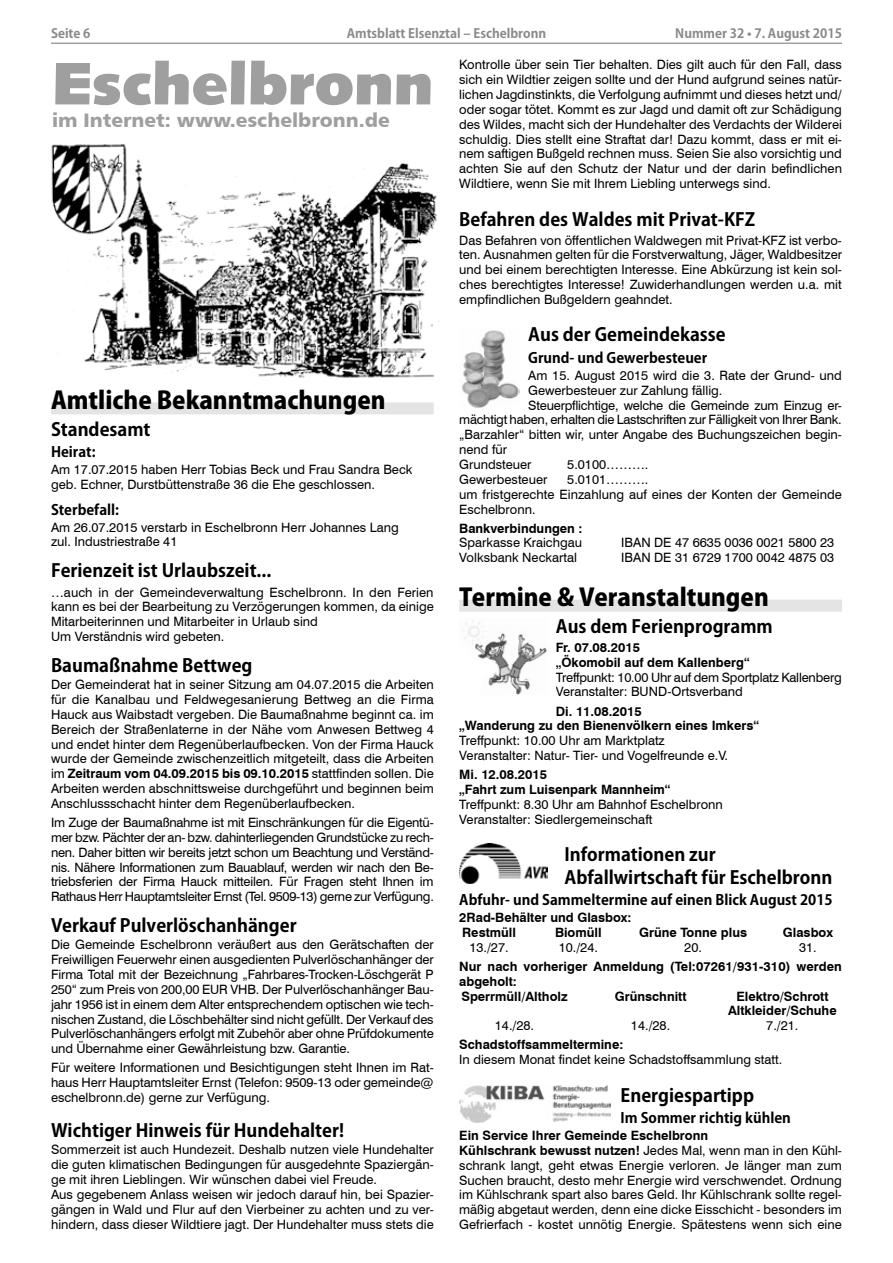
<style>
.page{position:relative;width:893px;height:1263px;background:#fff}
.page>*{position:absolute;margin:0;border:0;box-sizing:border-box;transform-origin:0 0}
.t1{font:60px "Humanist 531 BT Ultra Black A";color:#9f9f9f}
.t2{font:800 24px "Koz Go Pro";color:#000}
.t3{font:19.5px "Humanist 777 BT Black B";color:#9f9f9f}
.t4{font:700 18px/22.5px "Koz Go Pro";color:#000}
.t5{font:700 14.25px "Koz Go Pro";color:#000}
.t6{font:12.9px/14.9px "Swiss 721 BT";color:#000}
.t7{font:700 12.9px/14.9px "Swiss 721 BT";color:#000}
.t8{font:12.9px "Swiss 721 BT";letter-spacing:-.02em;color:#000}
.t9{font:700 12.75px "Koz Go Pro";color:#8a8a8a}
.s1{font-weight:700}
</style>
<div class="page">
<hr style="left:51px;top:43px;width:791px;height:1px;background:#9f9f9f">
<div style="left:459px;top:600px;width:383px;height:12px;background:#e4e4e4"></div>
<img style="left:462px;top:330px;width:57px;height:78px">
<img style="left:462px;top:620px;width:85px;height:75px">
<img style="left:459px;top:843px;width:89px;height:40px">
<img style="left:459px;top:1086px;width:151px;height:36px">
<img style="left:51px;top:144px;width:389px;height:234px">
<div style="left:51px;top:402px;width:383px;height:12px;background:#e4e4e4"></div>
<p class="t9" style="left:51px;top:25px;width:41px">Seite 6</p>
<p class="t9" style="left:347px;top:25px;width:201px">Amtsblatt Elsenztal – Eschelbronn</p>
<p class="t9" style="left:675px;top:25px;width:168px">Nummer 32 • 7. August 2015</p>
<p class="t6" style="left:459px;top:57px;width:384px;text-align:justify">Kontrolle über sein Tier behalten. Dies gilt auch für den Fall, dass sich ein Wildtier zeigen sollte und der Hund aufgrund seines natür&shy;lichen Jagdinstinkts, die Verfolgung aufnimmt und dieses hetzt und/ oder sogar tötet. Kommt es zur Jagd und damit oft zur Schädigung des Wildes, macht sich der Hundehalter des Verdachts der Wilderei schuldig. Dies stellt eine Straftat dar! Dazu kommt, dass er mit ei&shy;nem saftigen Bußgeld rechnen muss. Seien Sie also vorsichtig und achten Sie auf den Schutz der Natur und der darin befindlichen Wildtiere, wenn Sie mit Ihrem Liebling unterwegs sind.</p>
<h3 class="t4" style="left:459px;top:209px;width:298px">Befahren des Waldes mit Privat-KFZ</h3>
<p class="t6" style="left:459px;top:232px;width:384px;text-align:justify">Das Befahren von öffentlichen Waldwegen mit Privat-KFZ ist verbo&shy;ten. Ausnahmen gelten für die Forstverwaltung, Jäger, Waldbesitzer und bei einem berechtigten Interesse. Eine Abkürzung ist kein sol&shy;ches berechtigtes Interesse! Zuwiderhandlungen werden u.a. mit empfindlichen Bußgeldern geahndet.</p>
<h3 class="t4" style="left:528px;top:325px;width:199px">Aus der Gemeindekasse</h3>
<p class="t5" style="left:528px;top:348px;width:181px">Grund- und Gewerbesteuer</p>
<p class="t6" style="left:528px;top:367px;width:315px">Am 15. August 2015 wird die 3. Rate der Grund- und</p>
<p class="t6" style="left:528px;top:382px;width:196px">Gewerbesteuer zur Zahlung fällig.</p>
<p class="t6" style="left:528px;top:397px;width:315px">Steuerpflichtige, welche die Gemeinde zum Einzug er-</p>
<p class="t8" style="left:459px;top:411px;width:384px">mächtigt haben, erhalten die Lastschriften zur Fälligkeit von Ihrer Bank.</p>
<p class="t6" style="left:459px;top:427px;width:384px">„Barzahler“ bitten wir, unter Angabe des Buchungszeichen begin-</p>
<p class="t6" style="left:459px;top:442px;width:49px">nend für</p>
<p class="t6" style="left:459px;top:456px;width:74px">Grundsteuer</p>
<p class="t6" style="left:567px;top:456px;width:83px">5.0100……….</p>
<p class="t6" style="left:459px;top:471px;width:90px">Gewerbesteuer</p>
<h1 class="t1" style="left:52px;top:45px;width:383px">Eschelbronn</h1>
<h3 class="t3" style="left:52px;top:108px;width:339px">im Internet: www.eschelbronn.de</h3>
<h2 class="t2" style="left:51px;top:384px;width:336px">Amtliche Bekanntmachungen</h2>
<h3 class="t4" style="left:51px;top:419px;width:101px">Standesamt</h3>
<p class="t5" style="left:51px;top:443px;width:46px">Heirat:</p>
<p class="t6" style="left:51px;top:461px;width:363px">Am 17.07.2015 haben Herr Tobias Beck und Frau Sandra Beck geb. Echner, Durstbüttenstraße 36 die Ehe geschlossen.</p>
<p class="t5" style="left:51px;top:500px;width:69px">Sterbefall:</p>
<p class="t6" style="left:51px;top:519px;width:349px">Am 26.07.2015 verstarb in Eschelbronn Herr Johannes Lang zul. Industriestraße 41</p>
<h3 class="t4" style="left:51px;top:561px;width:222px">Ferienzeit ist Urlaubszeit...</h3>
<p class="t6" style="left:51px;top:584px;width:384px">…auch in der Gemeindeverwaltung Eschelbronn. In den Ferien kann es bei der Bearbeitung zu Verzögerungen kommen, da einige Mitarbeiterinnen und Mitarbeiter in Urlaub sind<br>Um Verständnis wird gebeten.</p>
<h3 class="t4" style="left:51px;top:655px;width:203px">Baumaßnahme Bettweg</h3>
<p class="t6" style="left:51px;top:677px;width:384px;text-align:justify">Der Gemeinderat hat in seiner Sitzung am 04.07.2015 die Arbeiten für die Kanalbau und Feldwegesanierung Bettweg an die Firma Hauck aus Waibstadt vergeben. Die Baumaßnahme beginnt ca. im Bereich der Straßenlaterne in der Nähe vom Anwesen Bettweg 4 und endet hinter dem Regenüberlaufbecken. Von der Firma Hauck wurde der Gemeinde zwischenzeitlich mitgeteilt, dass die Arbeiten im <span class="s1">Zeitraum vom 04.09.2015 bis 09.10.2015</span> stattfinden sollen. Die Arbeiten werden abschnittsweise durchgeführt und beginnen beim Anschlussschacht hinter dem Regenüberlaufbecken.</p>
<p class="t6" style="left:51px;top:814px;width:384px;text-align:justify">Im Zuge der Baumaßnahme ist mit Einschränkungen für die Eigentü&shy;mer bzw. Pächter der an- bzw. dahinterliegenden Grundstücke zu rech&shy;nen. Daher bitten wir bereits jetzt schon um Beachtung und Verständ&shy;nis. Nähere Informationen zum Bauablauf, werden wir nach den Be&shy;triebsferien der Firma Hauck mitteilen. Für Fragen steht Ihnen im Rathaus Herr Hauptamtsleiter Ernst (Tel. 9509-13) gerne zur Verfügung.</p>
<h3 class="t4" style="left:51px;top:915px;width:247px">Verkauf Pulverlöschanhänger</h3>
<p class="t6" style="left:51px;top:937px;width:384px;text-align:justify">Die Gemeinde Eschelbronn veräußert aus den Gerätschaften der Freiwilligen Feuerwehr einen ausgedienten Pulverlöschanhänger der Firma Total mit der Bezeichnung „Fahrbares-Trocken-Löschgerät P 250“ zum Preis von 200,00 EUR VHB. Der Pulverlöschanhänger Bau&shy;jahr 1956 ist in einem dem Alter entsprechendem optischen wie tech&shy;nischen Zustand, die Löschbehälter sind nicht gefüllt. Der Verkauf des Pulverlöschanhängers erfolgt mit Zubehör aber ohne Prüfdokumente und Übernahme einer Gewährleistung bzw. Garantie.</p>
<p class="t6" style="left:51px;top:1060px;width:384px;text-align:justify">Für weitere Informationen und Besichtigungen steht Ihnen im Rat&shy;haus Herr Hauptamtsleiter Ernst (Telefon: 9509-13 oder gemeinde@ eschelbronn.de) gerne zur Verfügung.</p>
<h3 class="t4" style="left:51px;top:1120px;width:295px">Wichtiger Hinweis für Hundehalter!</h3>
<p class="t6" style="left:51px;top:1142px;width:384px">Sommerzeit ist auch Hundezeit. Deshalb nutzen viele Hundehalter die guten klimatischen Bedingungen für ausgedehnte Spaziergän&shy;ge mit ihren Lieblingen. Wir wünschen dabei viel Freude.<br>Aus gegebenem Anlass weisen wir jedoch darauf hin, bei Spazier&shy;gängen in Wald und Flur auf den Vierbeiner zu achten und zu ver&shy;hindern, dass dieser Wildtiere jagt. Der Hundehalter muss stets die</p>
<p class="t6" style="left:459px;top:471px;width:384px;text-indent:108px">5.0101……….<br>um fristgerechte Einzahlung auf eines der Konten der Gemeinde<br>Eschelbronn.</p>
<p class="t7" style="left:459px;top:520px;width:125px">Bankverbindungen :</p>
<p class="t6" style="left:459px;top:535px;width:124px">Sparkasse Kraichgau</p>
<p class="t6" style="left:621px;top:535px;width:215px">IBAN DE 47 6635 0036 0021 5800 23</p>
<p class="t6" style="left:459px;top:550px;width:119px">Volksbank Neckartal</p>
<p class="t6" style="left:621px;top:550px;width:215px">IBAN DE 31 6729 1700 0042 4875 03</p>
<h2 class="t2" style="left:459px;top:581px;width:311px">Termine &amp; Veranstaltungen</h2>
<h3 class="t4" style="left:556px;top:616px;width:219px">Aus dem Ferienprogramm</h3>
<p class="t7" style="left:556px;top:639px;width:195px">Fr. 07.08.2015<br>„Ökomobil auf dem Kallenberg“</p>
<p class="t6" style="left:556px;top:669px;width:288px">Treffpunkt: 10.00 Uhr auf dem Sportplatz Kallenberg<br>Veranstalter: BUND-Ortsverband</p>
<p class="t7" style="left:459px;top:703px;width:301px;text-indent:97px">Di. 11.08.2015<br>„Wanderung zu den Bienenvölkern eines Imkers“</p>
<p class="t6" style="left:459px;top:733px;width:270px">Treffpunkt: 10.00 Uhr am Marktplatz<br>Veranstalter: Natur- Tier- und Vogelfreunde e.V.</p>
<p class="t7" style="left:459px;top:767px;width:213px">Mi. 12.08.2015<br>„Fahrt zum Luisenpark Mannheim“</p>
<p class="t6" style="left:459px;top:796px;width:265px">Treffpunkt: 8.30 Uhr am Bahnhof Eschelbronn<br>Veranstalter: Siedlergemeinschaft</p>
<h3 class="t4" style="left:564px;top:844px;width:269px">Informationen zur<br>Abfallwirtschaft für Eschelbronn</h3>
<p class="t5" style="left:459px;top:891px;width:375px">Abfuhr- und Sammeltermine auf einen Blick August 2015</p>
<p class="t7" style="left:459px;top:910px;width:174px">2Rad-Behälter und Glasbox:<br>Restmüll</p>
<p class="t7" style="left:555px;top:924px;width:48px">Biomüll</p>
<p class="t7" style="left:639px;top:924px;width:109px">Grüne Tonne plus</p>
<p class="t7" style="left:783px;top:924px;width:52px">Glasbox</p>
<p class="t6" style="left:469px;top:939px;width:41px">13./27.</p>
<p class="t6" style="left:559px;top:939px;width:41px">10./24.</p>
<p class="t6" style="left:684px;top:939px;width:19px">20.</p>
<p class="t6" style="left:799px;top:939px;width:19px">31.</p>
<p class="t7" style="left:459px;top:958px;width:384px">Nur nach vorheriger Anmeldung (Tel:07261/931-310) werden abgeholt:<br>Sperrmüll/Altholz</p>
<p class="t7" style="left:615px;top:988px;width:73px">Grünschnitt</p>
<p class="t7" style="left:728px;top:988px;width:110px;text-align:center">Elektro/Schrott<br>Altkleider/Schuhe</p>
<p class="t6" style="left:495px;top:1018px;width:41px">14./28.</p>
<p class="t6" style="left:631px;top:1018px;width:41px">14./28.</p>
<p class="t6" style="left:766px;top:1018px;width:34px">7./21.</p>
<p class="t7" style="left:459px;top:1037px;width:166px">Schadstoffsammeltermine:</p>
<p class="t6" style="left:459px;top:1052px;width:325px">In diesem Monat findet keine Schadstoffsammlung statt.</p>
<h3 class="t4" style="left:621px;top:1085px;width:135px">Energiespartipp</h3>
<p class="t5" style="left:621px;top:1109px;width:172px">Im Sommer richtig kühlen</p>
<p class="t6" style="left:459px;top:1127px;width:384px"><span class="s1">Ein Service Ihrer Gemeinde Eschelbronn<br>Kühlschrank bewusst nutzen!</span> Jedes Mal, wenn man in den Kühl&shy;schrank langt, geht etwas Energie verloren. Je länger man zum Suchen braucht, desto mehr Energie wird verschwendet. Ordnung im Kühlschrank spart also bares Geld. Ihr Kühlschrank sollte regel&shy;mäßig abgetaut werden, denn eine dicke Eisschicht - besonders im Gefrierfach - kostet unnötig Energie. Spätestens wenn sich eine</p>
</div>
